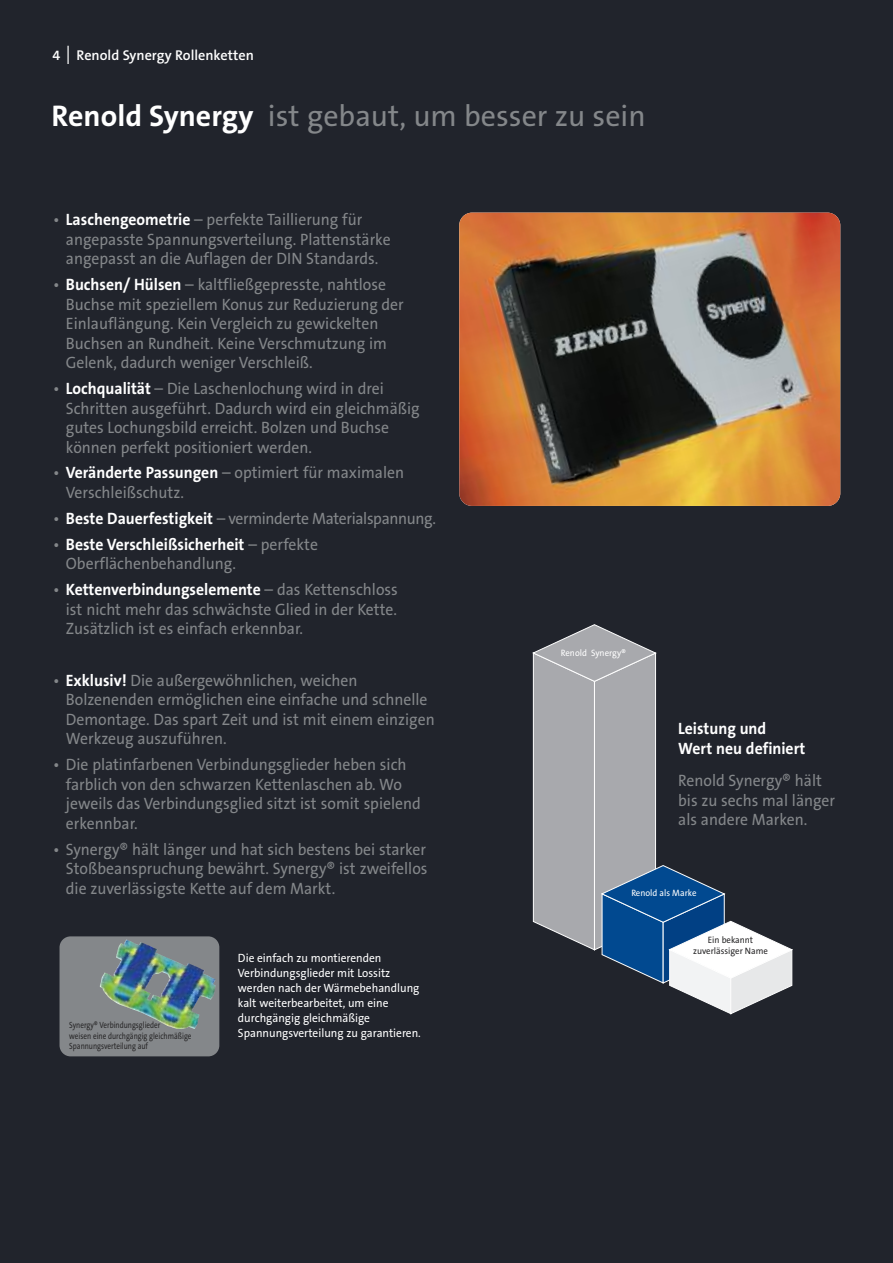
<style>
.page{position:relative;width:893px;height:1263px;background:#21242c}
.page>*{position:absolute;margin:0;border:0;box-sizing:border-box;transform-origin:0 0}
.t1{font:30px "The Sans B5 Plain";color:#84878a}
.t2{font:16.5px/19.5px "The Sans B5 Plain";color:#84878a;scale:.95 1}
.t3{font:700 16.5px/19.5px "The Sans B7";color:#fff;scale:.95 1}
.t4{font:16.5px "The Sans B5 Plain";letter-spacing:-.02em;color:#84878a;scale:.95 1}
.t5{font:600 14.25px "The Sans B6";color:#fff}
.t6{font:12px/15px "The Sans B5 Plain";color:#fff;scale:.95 1}
.t7{font:9.3px "The Sans B5 Plain";color:#fff;scale:.95 1}
.t8{font:9.3px/10.6px "The Sans B5 Plain";color:#272627;text-align:center;scale:.95 1}
.t9{font:9px/10.5px "The Sans B5 Plain";color:#272627;scale:.8 1}
.s1{font-size:27px}
.s2{font-family:"The Sans B7";font-weight:700;color:#fff}
.s3{font-family:"The Sans B5 Plain";font-weight:400;color:#84878a}
</style>
<div class="page">
<div style="left:60px;top:936px;width:159px;height:120px;background:#84878a;border-radius:11px"></div>
<img style="left:100px;top:939px;width:116px;height:90px">
<svg style="left:533px;top:624px;width:259px;height:390px"></svg>
<img style="left:459px;top:213px;width:381px;height:293px;border-radius:13px">
<p class="t5" style="left:53px;top:47px;width:203px">4 <span class="s1">I</span> Renold Synergy Rollenketten</p>
<h1 class="t1" style="left:52px;top:100px;width:595px"><span class="s2">Renold Synergy</span> ist gebaut, um besser zu sein</h1>
<p class="t2" style="left:66px;top:211px;width:343px;text-indent:-13px">• <span class="s2">Laschengeometrie</span> – perfekte Taillierung für angepasste Spannungsverteilung. Plattenstärke angepasst an die Auflagen der DIN Standards.</p>
<p class="t2" style="left:66px;top:275px;width:357px;text-indent:-13px">• <span class="s2">Buchsen/ Hülsen</span> – kaltfließgepresste, nahtlose Buchse mit speziellem Konus zur Reduzierung der Einlauflängung. Kein Vergleich zu gewickelten Buchsen an Rundheit. Keine Verschmutzung im Gelenk, dadurch weniger Verschleiß.</p>
<p class="t2" style="left:66px;top:379px;width:374px;text-indent:-13px">• <span class="s2">Lochqualität</span> – Die Laschenlochung wird in drei Schritten ausgeführt. Dadurch wird ein gleichmäßig gutes Lochungsbild erreicht. Bolzen und Buchse können perfekt positioniert werden.</p>
<p class="t2" style="left:66px;top:464px;width:357px;text-indent:-13px">• <span class="s2">Veränderte Passungen</span> – optimiert für maximalen<br>Verschleißschutz.</p>
<p class="t4" style="left:53px;top:510px;width:405px">• <span class="s2">Beste Dauerfestigkeit</span> – verminderte Materialspannung.</p>
<p class="t3" style="left:53px;top:535px;width:280px"><span class="s3">•</span> Beste Verschleißsicherheit <span class="s3">– perfekte</span></p>
<p class="t2" style="left:66px;top:554px;width:181px">Oberflächenbehandlung.</p>
<p class="t3" style="left:53px;top:580px;width:364px"><span class="s3">•</span> Kettenverbindungselemente <span class="s3">– das Kettenschloss</span></p>
<p class="t2" style="left:66px;top:600px;width:350px">ist nicht mehr das schwächste Glied in der Kette.<br>Zusätzlich ist es einfach erkennbar.</p>
<p class="t2" style="left:66px;top:671px;width:390px;text-indent:-13px">• <span class="s2">Exklusiv!</span> Die außergewöhnlichen, weichen Bolzenenden ermöglichen eine einfache und schnelle Demontage. Das spart Zeit und ist mit einem einzigen Werkzeug auszuführen.</p>
<p class="t2" style="left:66px;top:755px;width:375px;text-indent:-13px">• Die platinfarbenen Verbindungsglieder heben sich farblich von den schwarzen Kettenlaschen ab. Wo jeweils das Verbindungsglied sitzt ist somit spielend erkennbar.</p>
<p class="t2" style="left:66px;top:840px;width:382px;text-align:justify;text-indent:-13px">• Synergy® hält länger und hat sich bestens bei starker Stoßbeanspruchung bewährt. Synergy® ist zweifellos die zuverlässigste Kette auf dem Markt.</p>
<p class="t9" style="left:69px;top:1020px;width:154px">Synergy® Verbindungsglieder<br>weisen eine durchgängig gleichmäßige<br>Spannungsverteilung auf</p>
<p class="t6" style="left:238px;top:950px;width:194px">Die einfach zu montierenden<br>Verbindungsglieder mit Lossitz werden nach der Wärmebehandlung kalt weiterbearbeitet, um eine durchgängig gleichmäßige<br>Spannungsverteilung zu garantieren.</p>
<p class="t7" style="left:561px;top:648px;width:70px">Renold Synergy®</p>
<p class="t3" style="left:678px;top:719px;width:135px">Leistung und<br>Wert neu definiert</p>
<p class="t2" style="left:678px;top:771px;width:167px">Renold Synergy® hält bis zu sechs mal länger als andere Marken.</p>
<p class="t7" style="left:631px;top:888px;width:70px">Renold als Marke</p>
<p class="t8" style="left:693px;top:935px;width:80px">Ein bekannt zuverlässiger Name</p>
</div>
